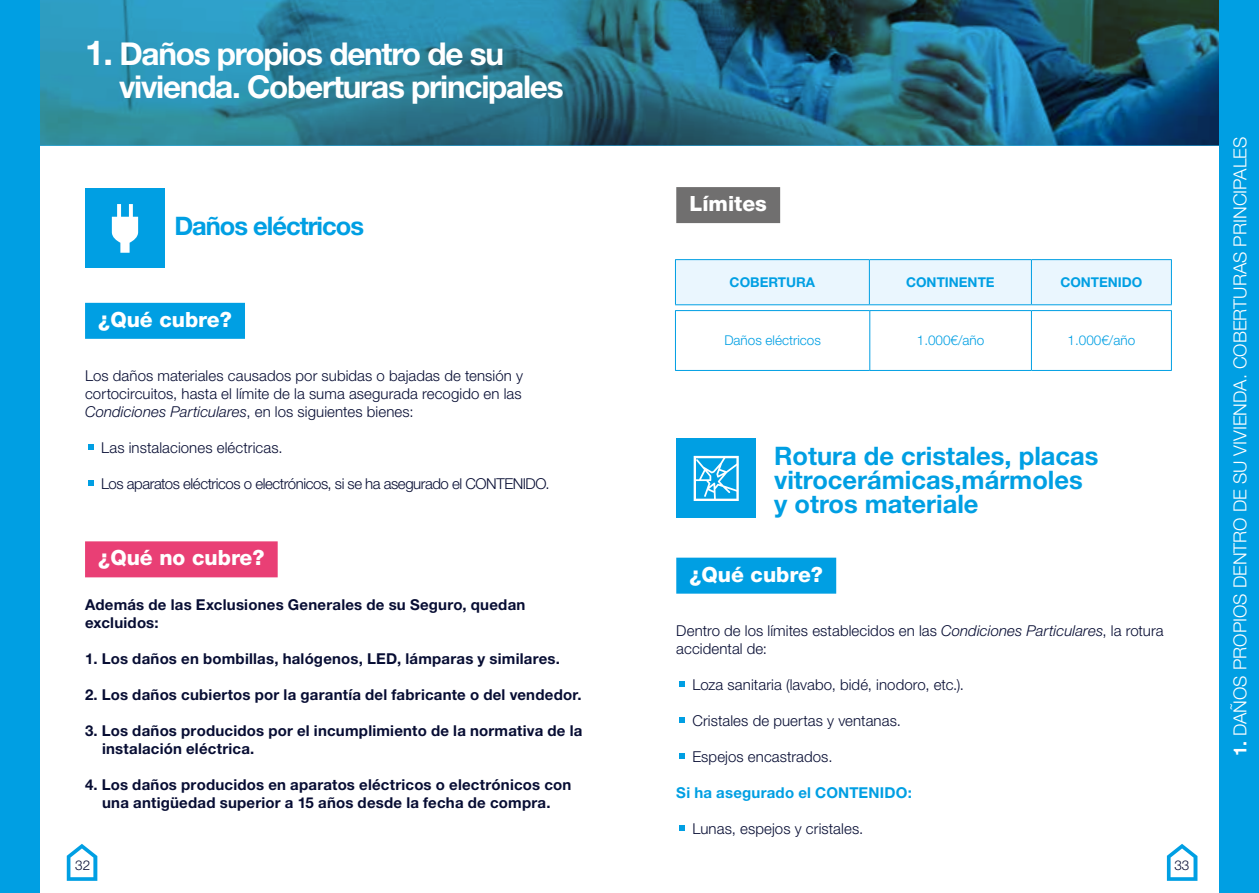
<style>
.page{position:relative;width:1259px;height:893px;background:#fff}
.page>*{position:absolute;margin:0;border:0;box-sizing:border-box;transform-origin:0 0}
.t1{font:700 31.5px/33px "Helvetica Neue LT Std";letter-spacing:-.04em;color:#fff}
.t2{font:700 25.5px/24px "Helvetica Neue LT Std";color:#009fe3}
.t3{font:700 25.5px "Helvetica Neue LT Std";letter-spacing:-.04em;color:#009fe3}
.t4{font:800 21px "Helvetica Neue LT Std";color:#fff}
.t5{font:300 18px "Helvetica Neue LT Std";color:#fff}
.t6{font:300 15px/18px "Helvetica Neue LT Std";letter-spacing:.005em;color:#070d33}
.t7{font:700 15px/18px "Helvetica Neue LT Std";letter-spacing:.015em;color:#070d33}
.t8{font:300 15px "Helvetica Neue LT Std";letter-spacing:-.03em;color:#070d33}
.t9{font:700 15px "Helvetica Neue LT Std";letter-spacing:.015em;color:#009fe3}
.t10{font:300 13.5px "Helvetica Neue LT Std";color:#009fe3}
.t11{font:700 13.5px "Helvetica Neue LT Std";color:#009fe3}
.t12{font:300 13.5px "Helvetica Neue LT Std";color:#070d33}
.s1{font-size:34.5px}
.s2{font-style:italic}
.s3{font-weight:700}
</style>
<div class="page">
<svg style="left:39px;top:0;width:1180px;height:145px;background:#25718c"></svg>
<div style="left:1219px;top:0;width:40px;height:893px;background:#009fe3"></div>
<div style="left:0;top:0;width:39px;height:893px;background:#009fe3"></div>
<div style="left:676px;top:187px;width:104px;height:36px;background:#706f6f"></div>
<div style="left:676px;top:558px;width:160px;height:36px;background:#009fe3"></div>
<svg style="left:679px;top:681px;width:6px;height:5px"></svg>
<svg style="left:679px;top:717px;width:6px;height:5px"></svg>
<svg style="left:679px;top:753px;width:6px;height:5px"></svg>
<svg style="left:679px;top:825px;width:6px;height:5px"></svg>
<div style="left:85px;top:303px;width:160px;height:36px;background:#009fe3"></div>
<div style="left:85px;top:541px;width:193px;height:36px;background:#e93f75"></div>
<div style="left:85px;top:188px;width:80px;height:80px;background:#009fe3"></div>
<svg style="left:112px;top:204px;width:26px;height:49px"></svg>
<svg style="left:88px;top:444px;width:6px;height:5px"></svg>
<svg style="left:88px;top:480px;width:6px;height:5px"></svg>
<div style="left:676px;top:260px;width:495px;height:44px;background:#eaf6fe"></div>
<hr style="left:675px;top:260px;width:1px;height:44px;background:#009fe3">
<hr style="left:675px;top:259px;width:194px;height:1px;background:#009fe3">
<hr style="left:675px;top:304px;width:194px;height:1px;background:#009fe3">
<hr style="left:869px;top:260px;width:1px;height:44px;background:#009fe3">
<hr style="left:869px;top:259px;width:162px;height:1px;background:#009fe3">
<hr style="left:869px;top:304px;width:162px;height:1px;background:#009fe3">
<hr style="left:1031px;top:260px;width:1px;height:44px;background:#009fe3">
<hr style="left:1031px;top:259px;width:140px;height:1px;background:#009fe3">
<hr style="left:1171px;top:260px;width:1px;height:44px;background:#009fe3">
<hr style="left:1031px;top:304px;width:140px;height:1px;background:#009fe3">
<svg style="left:676px;top:311px;width:495px;height:59px"></svg>
<hr style="left:675px;top:310px;width:195px;height:1px;background:#009fe3">
<hr style="left:675px;top:311px;width:1px;height:59px;background:#009fe3">
<hr style="left:675px;top:370px;width:195px;height:1px;background:#009fe3">
<hr style="left:870px;top:310px;width:161px;height:1px;background:#009fe3">
<hr style="left:869px;top:311px;width:1px;height:59px;background:#009fe3">
<hr style="left:870px;top:370px;width:161px;height:1px;background:#009fe3">
<hr style="left:1031px;top:310px;width:140px;height:1px;background:#009fe3">
<hr style="left:1031px;top:311px;width:1px;height:59px;background:#009fe3">
<hr style="left:1171px;top:311px;width:1px;height:59px;background:#009fe3">
<hr style="left:1031px;top:370px;width:140px;height:1px;background:#009fe3">
<div style="left:676px;top:438px;width:80px;height:80px;background:#009fe3"></div>
<svg style="left:693px;top:456px;width:46px;height:45px"></svg>
<svg style="left:1167px;top:844px;width:30px;height:37px"></svg>
<svg style="left:67px;top:844px;width:30px;height:37px"></svg>
<h1 class="t1" style="left:119px;top:37px;width:446px;text-indent:-34px"><span class="s1">1.</span> Daños propios dentro de su vivienda. Coberturas principales</h1>
<h2 class="t3" style="left:174px;top:210px;width:191px">Daños eléctricos</h2>
<h3 class="t4" style="left:98px;top:307px;width:135px">¿Qué cubre?</h3>
<p class="t6" style="left:85px;top:366px;width:439px;text-align:justify">Los daños materiales causados por subidas o bajadas de tensión y cortocircuitos, hasta el límite de la suma asegurada recogido en las <span class="s2">Condiciones Particulares</span>, en los siguientes bienes:</p>
<p class="t6" style="left:101px;top:438px;width:183px">Las instalaciones eléctricas.</p>
<p class="t8" style="left:101px;top:474px;width:450px">Los aparatos eléctricos o electrónicos, si se ha asegurado el CONTENIDO.</p>
<h3 class="t4" style="left:98px;top:545px;width:168px">¿Qué no cubre?</h3>
<p class="t7" style="left:85px;top:596px;width:442px">Además de las Exclusiones Generales de su Seguro, quedan excluidos:</p>
<p class="t7" style="left:85px;top:650px;width:476px">1. Los daños en bombillas, halógenos, LED, lámparas y similares.</p>
<p class="t7" style="left:85px;top:686px;width:498px">2. Los daños cubiertos por la garantía del fabricante o del vendedor.</p>
<p class="t7" style="left:102px;top:722px;width:482px;text-indent:-17px">3. Los daños producidos por el incumplimiento de la normativa de la instalación eléctrica.</p>
<p class="t7" style="left:85px;top:776px;width:488px;text-align:center">4. Los daños producidos en aparatos eléctricos o electrónicos con una antigüedad superior a 15 años desde la fecha de compra.</p>
<h3 class="t4" style="left:689px;top:191px;width:79px">Límites</h3>
<p class="t11" style="left:729px;top:274px;width:87px">COBERTURA</p>
<p class="t11" style="left:906px;top:274px;width:90px">CONTINENTE</p>
<p class="t11" style="left:1060px;top:274px;width:83px">CONTENIDO</p>
<p class="t10" style="left:724px;top:332px;width:98px">Daños eléctricos</p>
<p class="t10" style="left:917px;top:332px;width:69px">1.000€/año</p>
<p class="t10" style="left:1067px;top:332px;width:69px">1.000€/año</p>
<h2 class="t2" style="left:774px;top:443px;width:326px">Rotura de cristales, placas vitrocerámicas,mármoles y otros materiale</h2>
<h3 class="t4" style="left:689px;top:562px;width:135px">¿Qué cubre?</h3>
<p class="t6" style="left:676px;top:621px;width:489px">Dentro de los límites establecidos en las <span class="s2">Condiciones Particulares</span>, la rotura accidental de:</p>
<p class="t6" style="left:692px;top:675px;width:273px">Loza sanitaria (lavabo, bidé, inodoro, etc.).</p>
<p class="t6" style="left:692px;top:711px;width:210px">Cristales de puertas y ventanas.</p>
<p class="t6" style="left:692px;top:747px;width:142px">Espejos encastrados.</p>
<p class="t9" style="left:676px;top:783px;width:237px">Si ha asegurado el CONTENIDO:</p>
<p class="t6" style="left:692px;top:819px;width:172px">Lunas, espejos y cristales.</p>
<p class="t12" style="left:75px;top:857px;width:17px">32</p>
<p class="t12" style="left:1174px;top:856px;width:17px">33</p>
<p class="t5" style="left:1229px;top:756px;width:621px;rotate:-90deg"><span class="s3">1.</span> DAÑOS PROPIOS DENTRO DE SU VIVIENDA. COBERTURAS PRINCIPALES</p>
</div>
